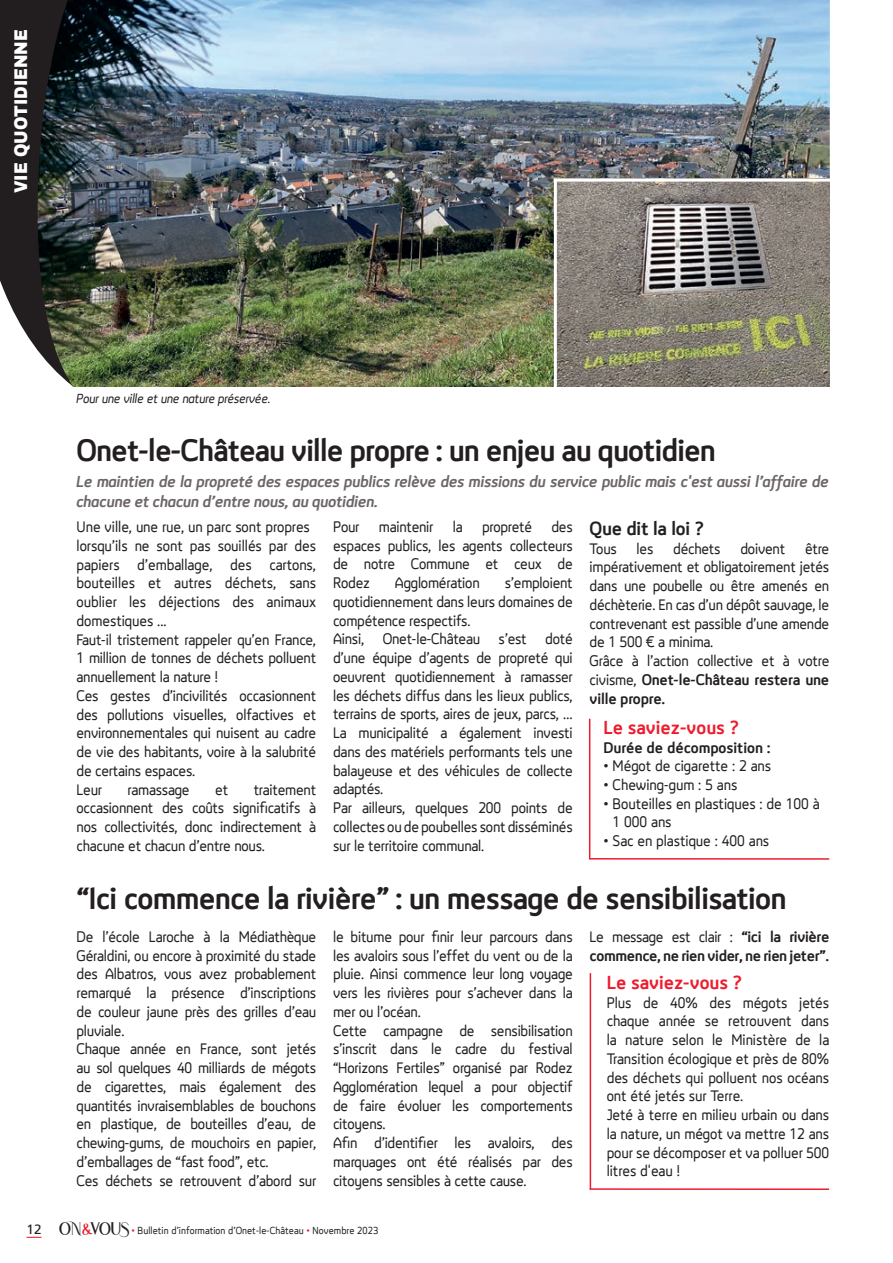
<style>
.page{position:relative;width:893px;height:1263px;background:#fff}
.page>*{position:absolute;margin:0;border:0;box-sizing:border-box;transform-origin:0 0}
.t1{font:700 31.8px "LT Reponse";letter-spacing:-.02em;color:#231f20}
.t2{font:700 19.5px "LT Reponse";color:#ee1b2d}
.t3{font:700 19.5px "LT Reponse";letter-spacing:-.01em;color:#231f20}
.t4{font:900 18px "Archivo";color:#fff;scale:.9 1}
.t5{font:italic 700 16.5px/19.5px "LT Reponse";letter-spacing:-.02em;color:#6c656b}
.t6{font:15.75px/18.8px "LT Reponse";letter-spacing:-.01em;color:#231f20}
.t7{font:700 15.75px/18.8px "LT Reponse";letter-spacing:-.02em;color:#231f20}
.t8{font:700 15.75px "LT Reponse";color:#231f20}
.t9{font:italic 13.5px "LT Reponse";letter-spacing:-.01em;color:#231f20}
.t10{font:10.5px "LT Reponse";letter-spacing:.01em;color:#231f20}
.s1{font-weight:700}
.s2{font-weight:400}
.s3{font-family:"Frutiger LT Std";font-size:13.5px}
.s4{font-family:"Atlane";font-size:16.5px}
.s5{font-family:"Atlane";font-size:16.5px;color:#ee1b2d}
.s6{color:#ee1b2d}
</style>
<div class="page">
<svg style="left:27px;top:1237px;width:15px;height:1px"></svg>
<img style="left:72px;top:0;width:758px;height:387px">
<svg style="left:0;top:0;width:87px;height:386px"></svg>
<hr style="left:589px;top:719px;width:1px;height:140px;background:#ee1b2d">
<hr style="left:590px;top:858px;width:239px;height:2px;background:#ee1b2d">
<hr style="left:590px;top:973px;width:1px;height:216px;background:#ee1b2d">
<hr style="left:590px;top:1188px;width:239px;height:2px;background:#ee1b2d">
<img style="left:557px;top:182px;width:273px;height:205px">
<hr style="left:554px;top:179px;width:3px;height:221px;background:#fff">
<hr style="left:554px;top:179px;width:282px;height:3px;background:#fff">
<p class="t4" style="left:10px;top:193px;width:183px;rotate:-90deg">VIE QUOTIDIENNE</p>
<p class="t9" style="left:77px;top:389px;width:196px">Pour une ville et une nature préservée.</p>
<h1 class="t1" style="left:77px;top:427px;width:641px">Onet-le-Château ville propre : un enjeu au quotidien</h1>
<p class="t5" style="left:77px;top:471px;width:754px">Le maintien de la propreté des espaces publics relève des missions du service public mais c'est aussi l’affaire de chacune et chacun d’entre nous, au quotidien.</p>
<p class="t6" style="left:333px;top:517px;width:241px;text-align:justify">Pour maintenir la propreté des espaces publics, les agents collecteurs de notre Commune et ceux de Rodez</p>
<p class="t6" style="left:77px;top:517px;width:241px">Une ville, une rue, un parc sont propres lorsqu’ils ne sont pas souillés par des papiers d’emballage, des cartons, bouteilles et autres déchets, sans oublier les déjections des animaux domestiques ...<br>Faut-il tristement rappeler qu’en France, 1 million de tonnes de déchets polluent annuellement la nature !<br>Ces gestes d’incivilités occasionnent des pollutions visuelles, olfactives et environnementales qui nuisent au cadre de vie des habitants, voire à la salubrité de certains espaces.<br>Leur</p>
<p class="t3" style="left:590px;top:514px;width:116px">Que dit la loi ?</p>
<p class="t6" style="left:590px;top:539px;width:29px">Tous</p>
<p class="t6" style="left:637px;top:539px;width:18px">les</p>
<p class="t6" style="left:673px;top:539px;width:49px">déchets</p>
<p class="t6" style="left:740px;top:539px;width:46px">doivent</p>
<p class="t6" style="left:590px;top:539px;width:241px;text-indent:215px">être impérativement et obligatoirement jetés dans une poubelle ou être amenés en déchèterie. En cas d’un dépôt sauvage, le contrevenant est passible d’une amende de 1 500 € a minima.<br>Grâce à l’action collective et à votre civisme, <span class="s1">Onet-le-Château restera une ville propre.</span></p>
<p class="t6" style="left:333px;top:573px;width:241px;text-indent:172px">s’emploient quotidiennement dans leurs domaines de compétence respectifs.<br>Ainsi, Onet-le-Château s’est doté d’une équipe d’agents de propreté qui oeuvrent quotidiennement à ramasser les déchets diffus dans les lieux publics, terrains de sports, aires de jeux, parcs, … La municipalité a également investi dans des matériels performants tels une balayeuse et des véhicules de collecte adaptés.<br>Par ailleurs, quelques 200 points de collectes ou de poubelles sont disséminés sur le territoire communal.</p>
<p class="t6" style="left:395px;top:573px;width:86px">Agglomération</p>
<p class="t2" style="left:603px;top:713px;width:137px">Le saviez-vous ?</p>
<p class="t8" style="left:603px;top:736px;width:168px">Durée de décomposition :</p>
<p class="t6" style="left:603px;top:756px;width:169px">• Mégot de cigarette : 2 ans</p>
<p class="t6" style="left:603px;top:775px;width:135px">• Chewing-gum : 5 ans</p>
<p class="t6" style="left:613px;top:794px;width:209px;text-indent:-9px">• Bouteilles en plastiques : de 100 à<br>1 000 ans</p>
<p class="t6" style="left:603px;top:831px;width:167px">• Sac en plastique : 400 ans</p>
<h1 class="t1" style="left:77px;top:875px;width:712px">“Ici commence la rivière” : un message de sensibilisation</h1>
<p class="t6" style="left:77px;top:927px;width:241px">De l’école Laroche à la Médiathèque Géraldini, ou encore à proximité du stade des Albatros, vous avez probablement remarqué la présence d’inscriptions de couleur jaune près des grilles d’eau pluviale.<br>Chaque année en France, sont jetés au sol quelques 40 milliards de mégots de cigarettes, mais également des quantités invraisemblables de bouchons en plastique, de bouteilles d’eau, de chewing-gums, de mouchoirs en papier, d’emballages de “fast food”, etc.<br>Ces déchets se retrouvent d’abord sur</p>
<p class="t6" style="left:333px;top:927px;width:241px">le bitume pour finir leur parcours dans les avaloirs sous l’effet du vent ou de la pluie. Ainsi commence leur long voyage vers les rivières pour s’achever dans la mer ou l’océan.<br>Cette campagne de sensibilisation s’inscrit dans le cadre du festival “Horizons Fertiles” organisé par Rodez Agglomération lequel a pour objectif de faire évoluer les comportements citoyens.<br>Afin d’identifier les avaloirs, des marquages ont été réalisés par des citoyens sensibles à cette cause.</p>
<p class="t7" style="left:590px;top:927px;width:241px"><span class="s2">Le message est clair :</span> “ici la rivière commence, ne rien vider, ne rien jeter”.</p>
<p class="t6" style="left:77px;top:780px;width:241px;text-align:justify;text-indent:177px">traitement occasionnent des coûts significatifs à nos collectivités, donc indirectement à chacune et chacun d’entre nous.</p>
<p class="t6" style="left:128px;top:780px;width:63px">ramassage</p>
<p class="t6" style="left:215px;top:780px;width:14px">et</p>
<p class="t2" style="left:607px;top:968px;width:137px">Le saviez-vous ?</p>
<p class="t6" style="left:607px;top:993px;width:224px">Plus de 40% des mégots jetés chaque année se retrouvent dans la nature selon le Ministère de la<br>Transition écologique et près de 80% des déchets qui polluent nos océans ont été jetés sur Terre.<br>Jeté à terre en milieu urbain ou dans la nature, un mégot va mettre 12 ans pour se décomposer et va polluer 500 litres d'eau !</p>
<p class="t10" style="left:27px;top:1222px;width:353px"><span class="s3">12</span> <span class="s4">ON</span><span class="s5">&amp;</span><span class="s4">VOUS</span><span class="s6">•</span> Bulletin d’information d’Onet-le-Château <span class="s6">•</span> Novembre 2023</p>
</div>
